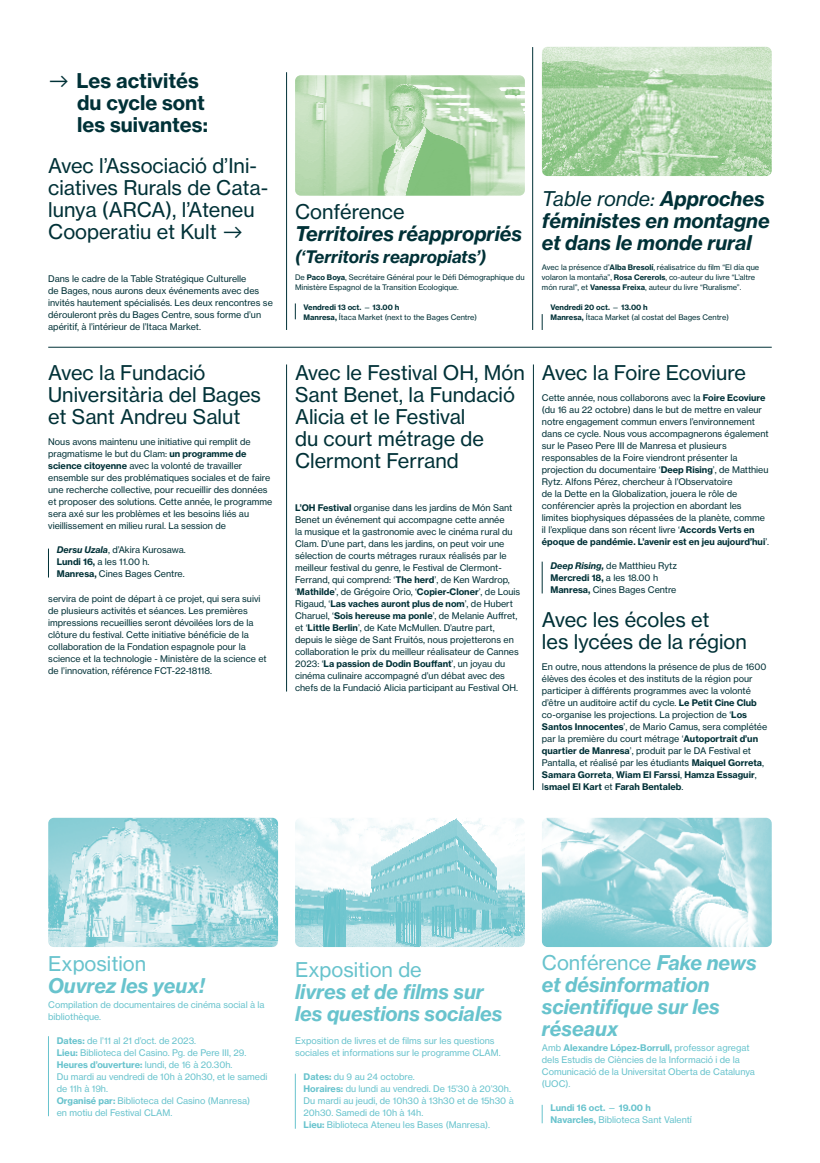
<style>
.page{position:relative;width:820px;height:1163px;background:#fff}
.page>*{position:absolute;margin:0;border:0;box-sizing:border-box;transform-origin:0 0}
.t1{font:20px/22px "N Haas Grotesk TX Pro 55 Rg";color:#003137}
.t2{font:20px/22px "N Haas Grotesk TX Pro 76 Bd It";color:#68c3cd}
.t3{font:20px/22px "N Haas Grotesk TX Pro 76 Bd It";color:#003137}
.t4{font:20px "N Haas Grotesk TX Pro 55 Rg";color:#68c3cd}
.t5{font:20px/22px "N Haas Grotesk TX Pro 75 Bd";color:#003137}
.t6{font:20px "N Haas Grotesk TX Pro 56 It";color:#003137}
.t7{font:17px "N Haas Grotesk TX Pro 76 Bd It";color:#003137}
.t8{font:9px/12px "N Haas Grotesk TX Pro 55 Rg";color:#003137}
.t9{font:9px/12px "N Haas Grotesk TX Pro 55 Rg";color:#68c3cd}
.t10{font:9px/12px "N Haas Grotesk TX Pro 75 Bd";color:#003137}
.t11{font:9px "N Haas Grotesk TX Pro 75 Bd";color:#68c3cd}
.t12{font:7.5px/10px "N Haas Grotesk TX Pro 55 Rg";color:#003137}
.t13{font:7.5px "N Haas Grotesk TX Pro 75 Bd";color:#003137}
.s1{font-family:"GT America"}
.s2{font-family:"N Haas Grotesk TX Pro 75 Bd"}
.s3{font-family:"N Haas Grotesk TX Pro 76 Bd It"}
.s4{font-family:"N Haas Grotesk TX Pro 55 Rg"}
</style>
<div class="page">
<img style="left:295px;top:75px;width:229px;height:121px">
<svg style="left:295px;top:303px;width:1px;height:16px"></svg>
<img style="left:542px;top:47px;width:229px;height:129px">
<hr style="left:48px;top:347px;width:723px;height:1px;background:#003137">
<hr style="left:286px;top:364px;width:1px;height:327px;background:#003137">
<hr style="left:533px;top:364px;width:1px;height:426px;background:#003137">
<hr style="left:532px;top:47px;width:1px;height:283px;background:#003137">
<hr style="left:286px;top:72px;width:1px;height:258px;background:#003137">
<img style="left:542px;top:817px;width:229px;height:129px">
<svg style="left:541px;top:1105px;width:1px;height:18px"></svg>
<img style="left:48px;top:817px;width:230px;height:129px">
<hr style="left:48px;top:1035px;width:1px;height:80px;background:#68c3cd">
<img style="left:295px;top:818px;width:229px;height:128px">
<hr style="left:295px;top:1073px;width:1px;height:55px;background:#68c3cd">
<svg style="left:541px;top:314px;width:1px;height:16px"></svg>
<hr style="left:541px;top:561px;width:1px;height:32px;background:#003137">
<svg style="left:48px;top:548px;width:1px;height:29px"></svg>
<h1 class="t5" style="left:77px;top:70px;width:132px;text-indent:-29px"><span class="s1">→</span> Les activités du cycle sont les suivantes:</h1>
<h1 class="t1" style="left:48px;top:154px;width:221px">Avec l’Associació d’Ini&shy;ciatives Rurals de Cata&shy;lunya (ARCA), l’Ateneu<br>Cooperatiu et Kult <span class="s1">→</span></h1>
<p class="t8" style="left:48px;top:272px;width:226px">Dans le cadre de la Table Stratégique Culturelle<br>de Bages, nous aurons deux événements avec des invités hautement spécialisés. Les deux rencontres se dérouleront près du Bages Centre, sous forme d’un apéritif, à l’intérieur de l’Itaca Market.</p>
<h1 class="t1" style="left:48px;top:362px;width:214px">Avec la Fundació<br>Universitària del Bages et Sant Andreu Salut</h1>
<p class="t8" style="left:48px;top:436px;width:226px">Nous avons maintenu une initiative qui remplit de pragmatisme le but du Clam: <span class="s2">un programme de science citoyenne</span> avec la volonté de travailler ensemble sur des problématiques sociales et de faire une recherche collective, pour recueillir des données et proposer des solutions. Cette année, le programme sera axé sur les problèmes et les besoins liés au vieillissement en milieu rural. La session de</p>
<p class="t8" style="left:57px;top:544px;width:131px"><span class="s3">Dersu Uzala</span>, d’Akira Kurosawa.<br><span class="s2">Lundi 16,</span> a les 11.00 h.<br><span class="s2">Manresa,</span> Cines Bages Centre.</p>
<p class="t8" style="left:48px;top:592px;width:220px">servira de point de départ à ce projet, qui sera suivi de plusieurs activités et séances. Les premières impressions recueillies seront dévoilées lors de la clôture du festival. Cette initiative bénéficie de la collaboration de la Fondation espagnole pour la science et la technologie - Ministère de la science et de l’innovation, référence FCT-22-18118.</p>
<h1 class="t1" style="left:295px;top:200px;width:111px">Conférence</h1>
<h1 class="t3" style="left:295px;top:222px;width:228px">Territoires réappropriés</h1>
<h2 class="t7" style="left:295px;top:246px;width:192px">(‘Territoris reapropiats’)</h2>
<p class="t12" style="left:295px;top:272px;width:231px">De <span class="s2">Paco Boya</span>, Secrétaire Général pour le Défi Démographique du<br>Ministère Espagnol de la Transition Ecologique.</p>
<p class="t13" style="left:303px;top:302px;width:97px">Vendredi 13 oct. <span class="s4">—</span> 13.00 h</p>
<p class="t12" style="left:303px;top:312px;width:175px"><span class="s2">Manresa,</span> Ítaca Market (next to the Bages Centre)</p>
<h1 class="t1" style="left:295px;top:362px;width:231px">Avec le Festival OH, Món<br>Sant Benet, la Fundació<br>Alicia et le Festival<br>du court métrage de<br>Clermont Ferrand</h1>
<p class="t8" style="left:295px;top:502px;width:226px"><span class="s2">L’OH Festival</span> organise dans les jardins de Món Sant Benet un événement qui accompagne cette année<br>la musique et la gastronomie avec le cinéma rural du Clam. D’une part, dans les jardins, on peut voir une sélection de courts métrages ruraux réalisés par le meilleur festival du genre, le Festival de Clermont-Ferrand, qui comprend: ‘<span class="s2">The herd</span>’, de Ken Wardrop, ‘<span class="s2">Mathilde</span>’, de Grégoire Orio, ‘<span class="s2">Copier-Cloner</span>’, de Louis</p>
<p class="t10" style="left:295px;top:598px;width:219px"><span class="s4">Rigaud, ‘</span>Las vaches auront plus de nom<span class="s4">’, de Hubert</span></p>
<p class="t8" style="left:295px;top:610px;width:225px">Charuel, ‘<span class="s2">Sois hereuse ma ponle</span>’, de Melanie Auffret, et ‘<span class="s2">Little Berlin</span>’, de Kate McMullen. D’autre part, depuis le siège de Sant Fruitós, nous projetterons en collaboration le prix du meilleur réalisateur de Cannes</p>
<p class="t10" style="left:295px;top:658px;width:211px"><span class="s4">2023: ‘</span>La passion de Dodin Bouffant<span class="s4">’, un joyau du</span></p>
<p class="t8" style="left:295px;top:670px;width:224px">cinéma culinaire accompagné d’un débat avec des chefs de la Fundació Alicia participant au Festival OH.</p>
<h1 class="t6" style="left:541px;top:186px;width:224px">Table ronde: <span class="s3">Approches</span></h1>
<h1 class="t3" style="left:541px;top:209px;width:229px">féministes en montagne et dans le monde rural</h1>
<p class="t12" style="left:541px;top:262px;width:219px">Avec la présence d’<span class="s2">Alba Bresolí</span>, réalisatrice du film “El día que volaron la montaña”, <span class="s2">Rosa Cererols</span>, co-auteur du livre “L’altre món rural”, et <span class="s2">Vanessa Freixa</span>, auteur du livre “Ruralisme”.</p>
<p class="t13" style="left:550px;top:302px;width:99px">Vendredi 20 oct. <span class="s4">—</span> 13.00 h</p>
<p class="t12" style="left:550px;top:312px;width:180px"><span class="s2">Manresa,</span> Ítaca Market (al costat del Bages Centre)</p>
<h1 class="t1" style="left:541px;top:362px;width:205px">Avec la Foire Ecoviure</h1>
<p class="t8" style="left:541px;top:392px;width:228px">Cette année, nous collaborons avec la <span class="s2">Foire Ecoviure </span>(du 16 au 22 octobre) dans le but de mettre en valeur notre engagement commun envers l’environnement dans ce cycle. Nous vous accompagnerons également sur le Paseo Pere III de Manresa et plusieurs responsables de la Foire viendront présenter la projection du documentaire ‘<span class="s2">Deep Rising</span>’, de Matthieu Rytz. Alfons Pérez, chercheur à l’Observatoire<br>de la Dette en la Globalization, jouera le rôle de conférencier après la projection en abordant les limites biophysiques dépassées de la planète, comme il l’explique dans son récent livre ‘<span class="s2">Accords Verts en</span></p>
<p class="t10" style="left:541px;top:536px;width:228px">époque de pandémie. L’avenir est en jeu aujourd’hui<span class="s4">’.</span></p>
<p class="t8" style="left:550px;top:560px;width:128px"><span class="s3">Deep Rising,</span> de Matthieu Rytz</p>
<p class="t10" style="left:550px;top:572px;width:109px">Mercredi 18, <span class="s4">a les 18.00 h</span></p>
<p class="t8" style="left:550px;top:584px;width:127px"><span class="s2">Manresa,</span> Cines Bages Centre</p>
<h1 class="t1" style="left:541px;top:608px;width:206px">Avec les écoles et<br>les lycées de la région</h1>
<p class="t8" style="left:541px;top:660px;width:227px">En outre, nous attendons la présence de plus de 1600 élèves des écoles et des instituts de la région pour participer à différents programmes avec la volonté d’être un auditoire actif du cycle. <span class="s2">Le Petit Cine Club </span>co-organise les projections. La projection de ‘<span class="s2">Los Santos Innocentes</span>’, de Mario Camus, sera complétée par la première du court métrage ‘<span class="s2">Autoportrait d’un quartier de Manresa</span>’, produit par le DA Festival et Pantalla, et réalisé par les étudiants <span class="s2">Maiquel Gorreta</span>,</p>
<p class="t10" style="left:541px;top:768px;width:216px">Samara Gorreta<span class="s4">,</span> Wiam El Farssi<span class="s4">,</span> Hamza Essaguir<span class="s4">,<br>I</span>smael El Kart <span class="s4">et</span> Farah Bentaleb<span class="s4">.</span></p>
<h1 class="t4" style="left:48px;top:951px;width:99px">Exposition</h1>
<h1 class="t2" style="left:48px;top:974px;width:158px">Ouvrez les yeux!</h1>
<p class="t9" style="left:48px;top:998px;width:218px">Compilation de documentaires de cinéma social à la bibliothèque.</p>
<p class="t9" style="left:57px;top:1034px;width:191px"><span class="s2">Dates:</span> de l’11 al 21 d’oct. de 2023.<br><span class="s2">Lieu:</span> Biblioteca del Casino. Pg. de Pere III, 29.</p>
<p class="t11" style="left:57px;top:1058px;width:177px">Heures d’ouverture: <span class="s4">lundi, de 16 à 20.30h.</span></p>
<p class="t9" style="left:57px;top:1070px;width:212px">Du mardi au vendredi de 10h à 20h30, et le samedi de 11h à 19h.<br><span class="s2">Organisé par:</span> Biblioteca del Casino (Manresa)<br>en motiu del Festival CLAM.</p>
<h1 class="t4" style="left:295px;top:957px;width:128px">Exposition de</h1>
<h1 class="t2" style="left:295px;top:980px;width:209px">livres et de films sur les questions sociales</h1>
<p class="t9" style="left:295px;top:1034px;width:207px">Exposition de livres et de films sur les questions sociales et informations sur le programme CLAM.</p>
<p class="t9" style="left:303px;top:1070px;width:211px"><span class="s2">Dates:</span> du 9 au 24 octobre.<br><span class="s2">Horaires:</span> du lundi au vendredi. De 15’30 à 20’30h.<br>Du mardi au jeudi, de 10h30 à 13h30 et de 15h30 à 20h30. Samedi de 10h à 14h.<br><span class="s2">Lieu:</span> Biblioteca Ateneu les Bases (Manresa).</p>
<h1 class="t4" style="left:541px;top:950px;width:216px">Conférence <span class="s3">Fake news</span></h1>
<h1 class="t2" style="left:541px;top:973px;width:179px">et désinformation scientifique sur les réseaux</h1>
<p class="t11" style="left:541px;top:1042px;width:209px"><span class="s4">Amb</span> Alexandre López-Borrull, <span class="s4">professor agregat</span></p>
<p class="t9" style="left:541px;top:1053px;width:214px">dels Estudis de Ciències de la Informació i de la<br>Comunicació de la Universitat Oberta de Catalunya (UOC).</p>
<p class="t11" style="left:550px;top:1102px;width:102px">Lundi 16 oct. <span class="s4">—</span> 19.00 h</p>
<p class="t9" style="left:550px;top:1113px;width:143px"><span class="s2">Navarcles,</span> Biblioteca Sant Valentí</p>
</div>
